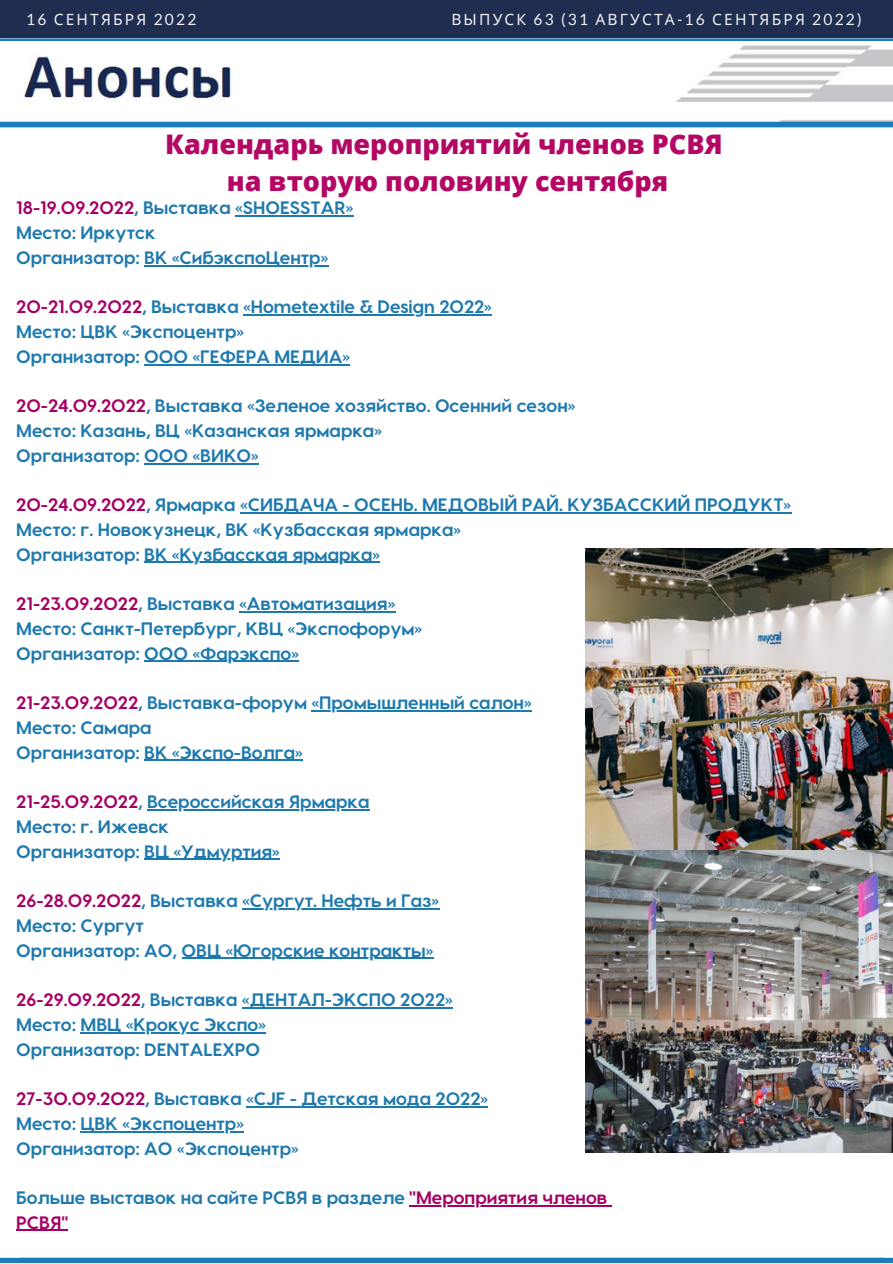
<style>
.page{position:relative;width:893px;height:1264px;background:#fff}
.page>*{position:absolute;margin:0;border:0;box-sizing:border-box;transform-origin:0 0}
.t1{font:800 27px/37px "Open Sans";color:#b40764;text-align:center}
.t2{font:700 18px/24.8px "Visby CF";color:#1e79ae}
.t3{font:15.6px "Noto Sans";letter-spacing:.14em;color:#f2f2f2}
.s1{font-family:"Lato"}
.s2{color:#a50064}
</style>
<div class="page">
<div style="left:0;top:0;width:892px;height:38px;background:#1e2d50"></div>
<div style="left:0;top:1257px;width:892px;height:5px;background:#1b7bbb"></div>
<div style="left:1px;top:38px;width:891px;height:6px;background:#1b7bbb"></div>
<img style="left:0;top:41px;width:892px;height:81px">
<div style="left:0;top:122px;width:892px;height:5px;background:#1b7bbb"></div>
<hr style="left:235px;top:215px;width:118px;height:2px;background:#1e79ae">
<hr style="left:144px;top:265px;width:184px;height:1px;background:#1e79ae">
<hr style="left:243px;top:314px;width:249px;height:1px;background:#1e79ae">
<hr style="left:144px;top:364px;width:206px;height:1px;background:#1e79ae">
<hr style="left:144px;top:463px;width:115px;height:1px;background:#1e79ae">
<hr style="left:240px;top:512px;width:551px;height:1px;background:#1e79ae">
<hr style="left:144px;top:562px;width:236px;height:1px;background:#1e79ae">
<hr style="left:239px;top:611px;width:156px;height:1px;background:#1e79ae">
<hr style="left:144px;top:661px;width:155px;height:1px;background:#1e79ae">
<hr style="left:311px;top:710px;width:220px;height:1px;background:#1e79ae">
<hr style="left:144px;top:759px;width:159px;height:2px;background:#1e79ae">
<hr style="left:147px;top:809px;width:222px;height:1px;background:#1e79ae">
<hr style="left:144px;top:858px;width:136px;height:2px;background:#1e79ae">
<hr style="left:242px;top:908px;width:197px;height:1px;background:#1e79ae">
<hr style="left:181px;top:957px;width:252px;height:1px;background:#1e79ae">
<hr style="left:242px;top:1007px;width:211px;height:1px;background:#1e79ae">
<hr style="left:81px;top:1031px;width:185px;height:2px;background:#1e79ae">
<hr style="left:246px;top:1106px;width:242px;height:1px;background:#1e79ae">
<hr style="left:81px;top:1130px;width:163px;height:2px;background:#1e79ae">
<hr style="left:409px;top:1205px;width:198px;height:1px;background:#a50064">
<hr style="left:16px;top:1229px;width:52px;height:1px;background:#a50064">
<img style="left:585px;top:548px;width:307px;height:604px">
<p class="t3" style="left:26px;top:8px;width:172px"><span class="s1">16</span> СЕНТЯБРЯ <span class="s1">2022</span></p>
<p class="t3" style="left:451px;top:8px;width:412px">ВЫПУСК <span class="s1">63 (31</span> АВГУСТА<span class="s1">-16</span> СЕНТЯБРЯ <span class="s1">2022)</span></p>
<h1 class="t1" style="left:165px;top:125px;width:559px">Календарь мероприятий членов РСВЯ на вторую половину сентября</h1>
<p class="t2" style="left:16px;top:195px;width:339px"><span class="s2">18-19.09.2022</span>, Выставка «SHOESSTAR»<br>Место: Иркутск<br>Организатор: ВК «СибэкспоЦентр»</p>
<p class="t2" style="left:16px;top:293px;width:477px"><span class="s2">20-21.09.2022</span>, Выставка «Hometextile &amp; Design 2022»<br>Место: ЦВК «Экспоцентр»<br>Организатор: ООО «ГЕФЕРА МЕДИА»</p>
<p class="t2" style="left:16px;top:392px;width:560px"><span class="s2">20-24.09.2022</span>, Выставка «Зеленое хозяйство. Осенний сезон»<br>Место: Казань, ВЦ «Казанская ярмарка»<br>Организатор: ООО «ВИКО»</p>
<p class="t2" style="left:16px;top:491px;width:776px"><span class="s2">20-24.09.2022</span>, Ярмарка «СИБДАЧА - ОСЕНЬ. МЕДОВЫЙ РАЙ. КУЗБАССКИЙ ПРОДУКТ»<br>Место: г. Новокузнецк, ВК «Кузбасская ярмарка»<br>Организатор: ВК «Кузбасская ярмарка»</p>
<p class="t2" style="left:16px;top:590px;width:407px"><span class="s2">21-23.09.2022</span>, Выставка «Автоматизация»<br>Место: Санкт-Петербург, КВЦ «Экспофорум»<br>Организатор: ООО «Фарэкспо»</p>
<p class="t2" style="left:16px;top:689px;width:517px"><span class="s2">21-23.09.2022</span>, Выставка-форум «Промышленный салон»<br>Место: Самара<br>Организатор: ВК «Экспо-Волга»</p>
<p class="t2" style="left:16px;top:788px;width:355px"><span class="s2">21-25.09.2022</span>, Всероссийская Ярмарка<br>Место: г. Ижевск<br>Организатор: ВЦ «Удмуртия»</p>
<p class="t2" style="left:16px;top:887px;width:424px"><span class="s2">26-28.09.2022</span>, Выставка «Сургут. Нефть и Газ»<br>Место: Сургут<br>Организатор: АО, ОВЦ «Югорские контракты»</p>
<p class="t2" style="left:16px;top:986px;width:438px"><span class="s2">26-29.09.2022</span>, Выставка «ДЕНТАЛ-ЭКСПО 2022»<br>Место: МВЦ «Крокус Экспо»<br>Организатор: DENTALEXPO</p>
<p class="t2" style="left:16px;top:1085px;width:473px"><span class="s2">27-30.09.2022</span>, Выставка «CJF - Детская мода 2022»<br>Место: ЦВК «Экспоцентр»<br>Организатор: АО «Экспоцентр»</p>
<p class="t2" style="left:16px;top:1184px;width:592px">Больше выставок на сайте РСВЯ в разделе <span class="s2">"Мероприятия членов<br>РСВЯ"</span></p>
</div>
